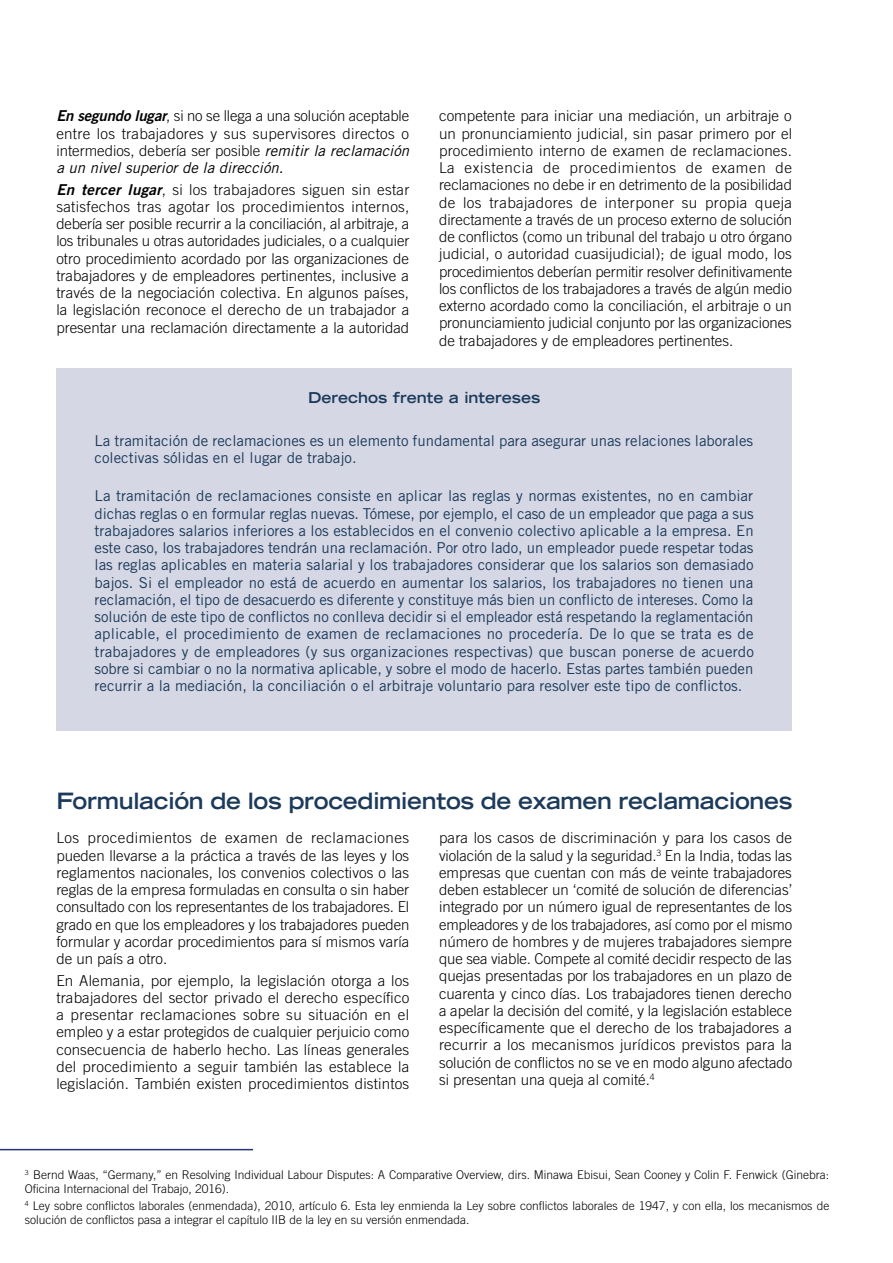
<style>
.page{position:relative;width:893px;height:1263px;background:#fff}
.page>*{position:absolute;margin:0;border:0;box-sizing:border-box;transform-origin:0 0}
.t1{font:700 expanded 22.5px "Trade Gothic LT Std";letter-spacing:-.01em;color:#1d3a5b}
.t2{font:300 15px/17.2px "Trade Gothic LT Std";color:#000;text-align:justify}
.t3{font:15px/17.2px "Trade Gothic LT Std";color:#1d3a5b}
.t4{font:700 expanded 15px "Trade Gothic LT Std";color:#1d3a5b}
.t5{font:300 12px/13.5px "Trade Gothic LT Std";color:#000}
.s1{font-family:"Trade Gothic LT Std Bd 2 Obl";font-weight:400}
.s2{font-weight:400;font-style:italic}
</style>
<div class="page">
<div style="left:56px;top:369px;width:736px;height:362px;background:#d5d8e4"></div>
<hr style="left:0;top:1149px;width:253px;height:1px;background:#283583">
<p class="t2" style="left:56px;top:107px;width:354px"><span class="s1">En segundo lugar</span>, si no se llega a una solución aceptable entre los trabajadores y sus supervisores directos o intermedios, debería ser posible <span class="s2">remitir la reclamación a un nivel superior de la dirección.</span></p>
<p class="t2" style="left:56px;top:180px;width:355px"><span class="s1">En tercer lugar</span>, si los trabajadores siguen sin estar satisfechos tras agotar los procedimientos internos, debería ser posible recurrir a la conciliación, al arbitraje, a los tribunales u otras autoridades judiciales, o a cualquier otro procedimiento acordado por las organizaciones de trabajadores y de empleadores pertinentes, inclusive a través de la negociación colectiva. En algunos países, la legislación reconoce el derecho de un trabajador a presentar una reclamación directamente a la autoridad</p>
<p class="t2" style="left:439px;top:107px;width:355px">competente para iniciar una mediación, un arbitraje o un pronunciamiento judicial, sin pasar primero por el procedimiento interno de examen de reclamaciones.<br>La existencia de procedimientos de examen de reclamaciones no debe ir en detrimento de la posibilidad de los trabajadores de interponer su propia queja directamente a través de un proceso externo de solución de conflictos (como un tribunal del trabajo u otro órgano judicial, o autoridad cuasijudicial); de igual modo, los procedimientos deberían permitir resolver definitivamente los conflictos de los trabajadores a través de algún medio externo acordado como la conciliación, el arbitraje o un pronunciamiento judicial conjunto por las organizaciones de trabajadores y de empleadores pertinentes.</p>
<p class="t4" style="left:308px;top:388px;width:234px">Derechos frente a intereses</p>
<p class="t3" style="left:95px;top:432px;width:660px">La tramitación de reclamaciones es un elemento fundamental para asegurar unas relaciones laborales colectivas sólidas en el lugar de trabajo.</p>
<p class="t3" style="left:95px;top:487px;width:661px;text-align:justify">La tramitación de reclamaciones consiste en aplicar las reglas y normas existentes, no en cambiar dichas reglas o en formular reglas nuevas. Tómese, por ejemplo, el caso de un empleador que paga a sus trabajadores salarios inferiores a los establecidos en el convenio colectivo aplicable a la empresa. En este caso, los trabajadores tendrán una reclamación. Por otro lado, un empleador puede respetar todas las reglas aplicables en materia salarial y los trabajadores considerar que los salarios son demasiado bajos. Si el empleador no está de acuerdo en aumentar los salarios, los trabajadores no tienen una reclamación, el tipo de desacuerdo es diferente y constituye más bien un conflicto de intereses. Como la solución de este tipo de conflictos no conlleva decidir si el empleador está respetando la reglamentación aplicable, el procedimiento de examen de reclamaciones no procedería. De lo que se trata es de trabajadores y de empleadores (y sus organizaciones respectivas) que buscan ponerse de acuerdo sobre si cambiar o no la normativa aplicable, y sobre el modo de hacerlo. Estas partes también pueden recurrir a la mediación, la conciliación o el arbitraje voluntario para resolver este tipo de conflictos.</p>
<h1 class="t1" style="left:56px;top:786px;width:738px">Formulación de los procedimientos de examen reclamaciones</h1>
<p class="t2" style="left:56px;top:829px;width:355px">Los procedimientos de examen de reclamaciones pueden llevarse a la práctica a través de las leyes y los reglamentos nacionales, los convenios colectivos o las reglas de la empresa formuladas en consulta o sin haber consultado con los representantes de los trabajadores. El grado en que los empleadores y los trabajadores pueden formular y acordar procedimientos para sí mismos varía de un país a otro.</p>
<p class="t2" style="left:56px;top:971px;width:355px">En Alemania, por ejemplo, la legislación otorga a los trabajadores del sector privado el derecho específico a presentar reclamaciones sobre su situación en el empleo y a estar protegidos de cualquier perjuicio como consecuencia de haberlo hecho. Las líneas generales del procedimiento a seguir también las establece la legislación. También existen procedimientos distintos</p>
<p class="t2" style="left:439px;top:829px;width:355px">para los casos de discriminación y para los casos de violación de la salud y la seguridad.<sup>3</sup> En la India, todas las empresas que cuentan con más de veinte trabajadores deben establecer un ‘comité de solución de diferencias’ integrado por un número igual de representantes de los empleadores y de los trabajadores, así como por el mismo número de hombres y de mujeres trabajadores siempre que sea viable. Compete al comité decidir respecto de las quejas presentadas por los trabajadores en un plazo de cuarenta y cinco días. Los trabajadores tienen derecho a apelar la decisión del comité, y la legislación establece específicamente que el derecho de los trabajadores a recurrir a los mecanismos jurídicos previstos para la solución de conflictos no se ve en modo alguno afectado si presentan una queja al comité.<sup>4</sup></p>
<p class="t5" style="left:25px;top:1168px;width:806px"><sup>3</sup> Bernd Waas, “Germany,” en Resolving Individual Labour Disputes: A Comparative Overview, dirs. Minawa Ebisui, Sean Cooney y Colin F. Fenwick (Ginebra:<br>Oficina Internacional del Trabajo, 2016).</p>
<p class="t5" style="left:25px;top:1199px;width:806px"><sup>4</sup> Ley sobre conflictos laborales (enmendada), 2010, artículo 6. Esta ley enmienda la Ley sobre conflictos laborales de 1947, y con ella, los mecanismos de solución de conflictos pasa a integrar el capítulo IIB de la ley en su versión enmendada.</p>
</div>
